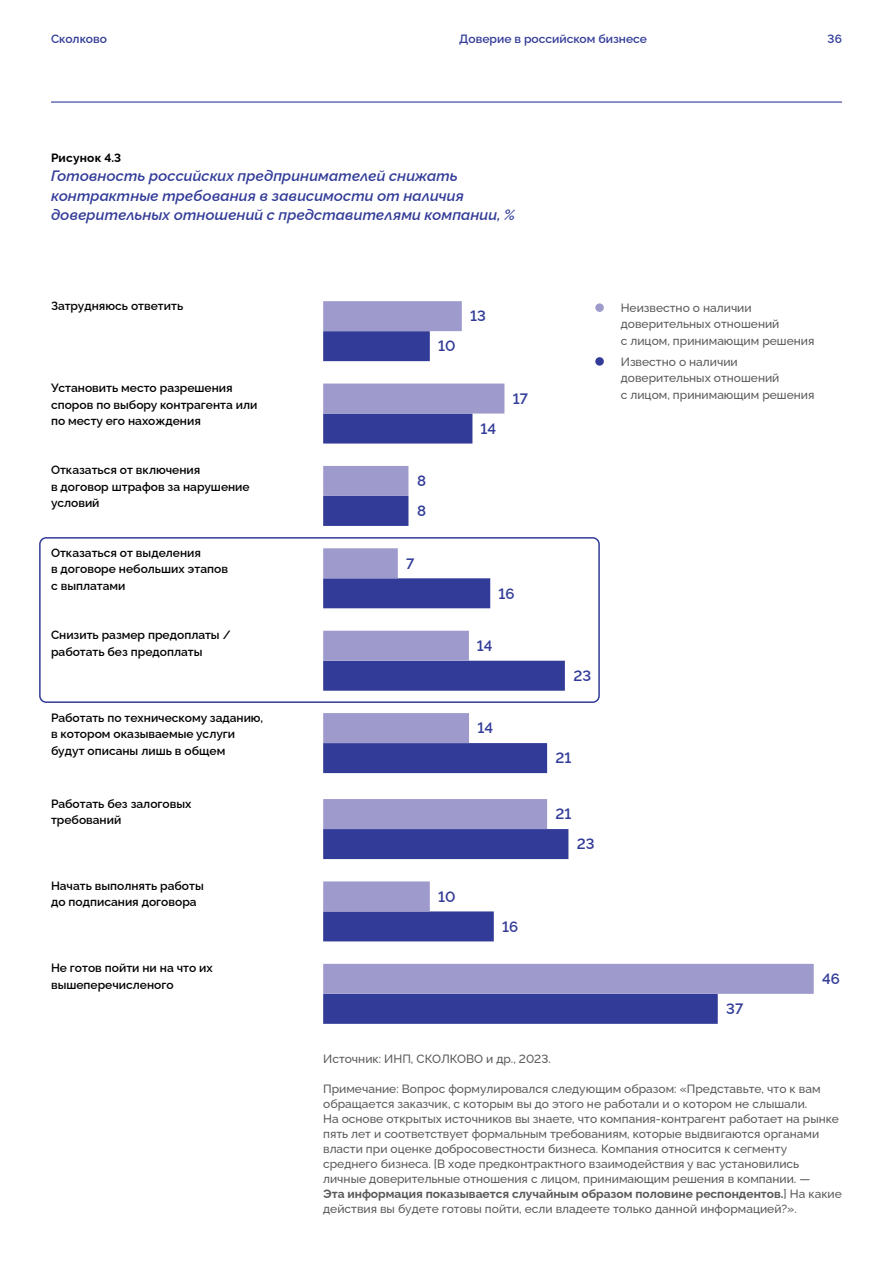
<style>
.page{position:relative;width:893px;height:1263px;background:#fff}
.page>*{position:absolute;margin:0;border:0;box-sizing:border-box;transform-origin:0 0}
.t1{font:italic 600 15px/19.5px "Raleway";letter-spacing:.005em;color:#323c98}
.t2{font:600 15px/30px "Raleway";color:#323c98}
.t3{font:500 12px/15px "Raleway";color:#595959}
.t4{font:600 12px/16.5px "Raleway";color:#000}
.t5{font:600 12px "Raleway";color:#323c98}
.t6{font:700 12px "Raleway";letter-spacing:.015em;color:#000}
.s1{font-weight:700}
</style>
<div class="page">
<div style="left:323px;top:743px;width:224px;height:30px;background:#323c98"></div>
<div style="left:323px;top:713px;width:146px;height:30px;background:#9e9bcc"></div>
<div style="left:323px;top:578px;width:167px;height:30px;background:#323c98"></div>
<div style="left:323px;top:548px;width:75px;height:30px;background:#9e9bcc"></div>
<div style="left:323px;top:331px;width:107px;height:30px;background:#323c98"></div>
<div style="left:323px;top:301px;width:139px;height:30px;background:#9e9bcc"></div>
<div style="left:323px;top:413px;width:149px;height:30px;background:#323c98"></div>
<div style="left:323px;top:383px;width:181px;height:30px;background:#9e9bcc"></div>
<div style="left:323px;top:496px;width:85px;height:30px;background:#323c98"></div>
<div style="left:323px;top:466px;width:85px;height:30px;background:#9e9bcc"></div>
<div style="left:323px;top:911px;width:171px;height:30px;background:#323c98"></div>
<div style="left:323px;top:881px;width:107px;height:30px;background:#9e9bcc"></div>
<div style="left:323px;top:994px;width:395px;height:30px;background:#323c98"></div>
<div style="left:323px;top:964px;width:491px;height:30px;background:#9e9bcc"></div>
<div style="left:323px;top:661px;width:242px;height:30px;background:#323c98"></div>
<div style="left:323px;top:631px;width:146px;height:30px;background:#9e9bcc"></div>
<div style="left:323px;top:829px;width:245px;height:30px;background:#323c98"></div>
<div style="left:323px;top:799px;width:224px;height:30px;background:#9e9bcc"></div>
<div style="left:595px;top:303px;width:9px;height:9px;background:#9e9bcc;border-radius:50%"></div>
<div style="left:595px;top:357px;width:9px;height:9px;background:#323c98;border-radius:50%"></div>
<div style="left:39px;top:537px;width:561px;height:166px;border:2px solid #323c98;border-radius:6px"></div>
<hr style="left:51px;top:101px;width:791px;height:2px;background:#323c98">
<p class="t5" style="left:51px;top:29px;width:57px">Сколково</p>
<p class="t5" style="left:459px;top:29px;width:189px">Доверие в российском бизнесе</p>
<p class="t5" style="left:828px;top:29px;width:16px">36</p>
<p class="t6" style="left:51px;top:148px;width:72px">Рисунок 4.3</p>
<p class="t1" style="left:51px;top:165px;width:466px">Готовность российских предпринимателей снижать контрактные требования в зависимости от наличия доверительных отношений с представителями компании, %</p>
<p class="t4" style="left:51px;top:296px;width:134px">Затрудняюсь ответить</p>
<p class="t2" style="left:438px;top:330px;width:19px">10</p>
<p class="t2" style="left:470px;top:300px;width:17px">13</p>
<p class="t4" style="left:51px;top:378px;width:208px">Установить место разрешения споров по выбору контрагента или по месту его нахождения</p>
<p class="t2" style="left:513px;top:382px;width:17px">17</p>
<p class="t2" style="left:480px;top:412px;width:17px">14</p>
<p class="t4" style="left:51px;top:461px;width:200px">Отказаться от включения<br>в договор штрафов за нарушение условий</p>
<p class="t2" style="left:417px;top:464px;width:11px">8<br>8</p>
<p class="t4" style="left:51px;top:543px;width:178px">Отказаться от выделения<br>в договоре небольших этапов с выплатами</p>
<p class="t2" style="left:406px;top:547px;width:10px">7</p>
<p class="t2" style="left:498px;top:577px;width:18px">16</p>
<p class="t4" style="left:51px;top:625px;width:181px">Снизить размер предоплаты / работать без предоплаты</p>
<p class="t2" style="left:477px;top:629px;width:17px">14</p>
<p class="t4" style="left:51px;top:708px;width:214px">Работать по техническому заданию, в котором оказываемые услуги будут описаны лишь в общем</p>
<p class="t2" style="left:478px;top:712px;width:17px">14</p>
<p class="t2" style="left:573px;top:659px;width:19px">23</p>
<p class="t2" style="left:556px;top:742px;width:17px">21</p>
<p class="t4" style="left:51px;top:794px;width:142px">Работать без залоговых требований</p>
<p class="t2" style="left:556px;top:797px;width:17px">21</p>
<p class="t4" style="left:51px;top:876px;width:154px">Начать выполнять работы до подписания договора</p>
<p class="t2" style="left:438px;top:880px;width:19px">10</p>
<p class="t2" style="left:502px;top:910px;width:18px">16</p>
<p class="t2" style="left:577px;top:827px;width:19px">23</p>
<p class="t3" style="left:621px;top:298px;width:195px;line-height:16.5px">Неизвестно о наличии доверительных отношений<br>с лицом, принимающим решения</p>
<p class="t3" style="left:621px;top:352px;width:195px;line-height:16.5px">Известно о наличии доверительных отношений<br>с лицом, принимающим решения</p>
<p class="t4" style="left:51px;top:959px;width:163px">Не готов пойти ни на что их вышеперечисленого</p>
<p class="t2" style="left:822px;top:962px;width:19px">46</p>
<p class="t2" style="left:726px;top:992px;width:18px">37</p>
<p class="t3" style="left:323px;top:1050px;width:229px">Источник: ИНП, СКОЛКОВО и др., 2023.</p>
<p class="t3" style="left:323px;top:1080px;width:520px">Примечание: Вопрос формулировался следующим образом: «Представьте, что к вам обращается заказчик, с которым вы до этого не работали и о котором не слышали.<br>На основе открытых источников вы знаете, что компания-контрагент работает на рынке пять лет и соответствует формальным требованиям, которые выдвигаются органами власти при оценке добросовестности бизнеса. Компания относится к сегменту среднего бизнеса. [В ходе предконтрактного взаимодействия у вас установились личные доверительные отношения с лицом, принимающим решения в компании. —<br><span class="s1">Эта информация показывается случайным образом половине респондентов.</span>] На какие действия вы будете готовы пойти, если владеете только данной информацией?».</p>
</div>
